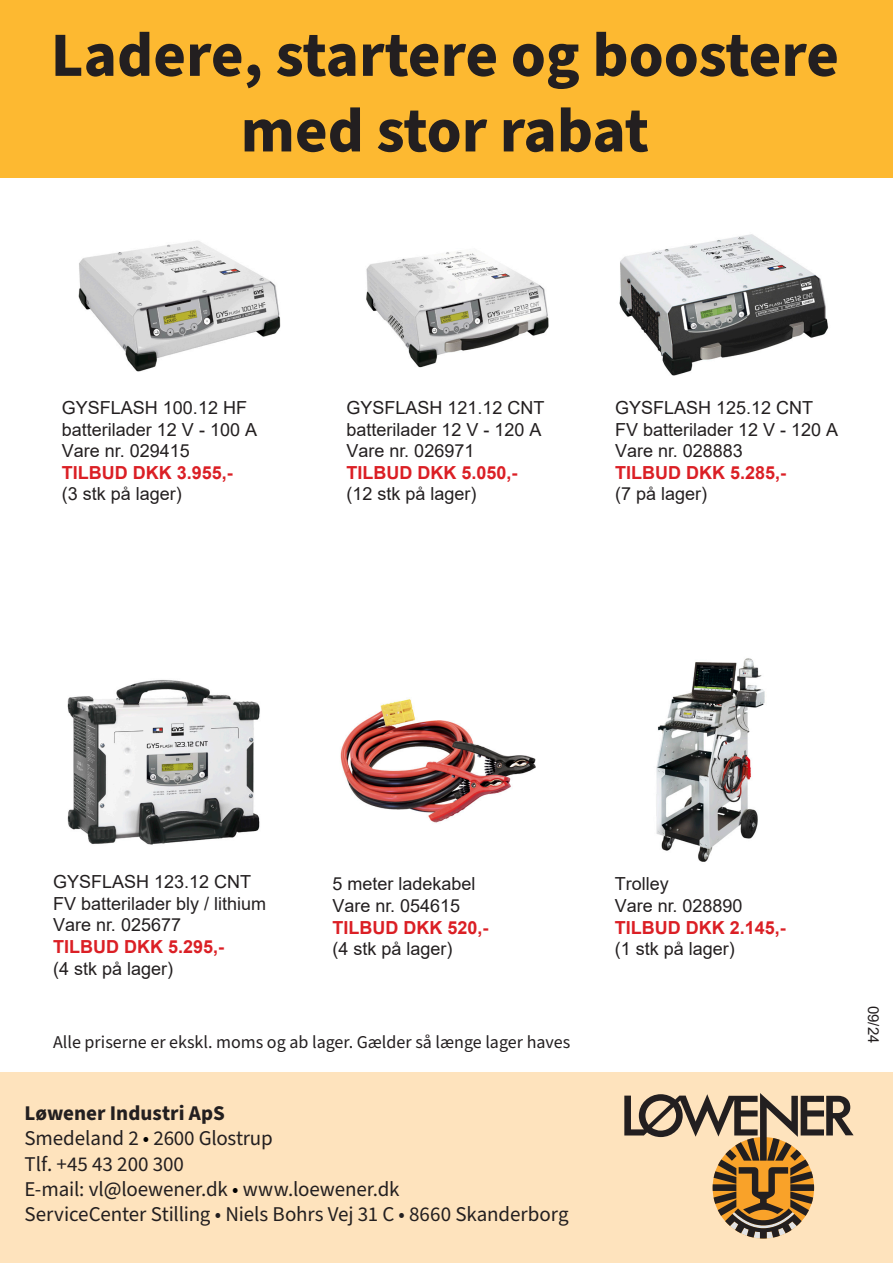
<style>
.page{position:relative;width:893px;height:1263px;background:#fff}
.page>*{position:absolute;margin:0;border:0;box-sizing:border-box;transform-origin:0 0}
.t1{font:700 63px "Source Sans Pro";color:#231f20}
.t2{font:21px/25.2px "Source Sans Pro";letter-spacing:-.005em;color:#231f20}
.t3{font:18px/21.6px "Arial";color:#231f20}
.t4{font:18px "Source Sans Pro";color:#231f20}
.t5{font:15px "Arial";color:#221e1f}
.s1{font-weight:700;color:#db1f25}
.s2{font-weight:700}
.s3{color:#000}
</style>
<div class="page">
<div style="left:0;top:1073px;width:893px;height:190px;background:#fee3bd"></div>
<svg style="left:624px;top:1093px;width:230px;height:146px"></svg>
<div style="left:0;top:0;width:893px;height:177px;background:#fdb931"></div>
<img style="left:78px;top:240px;width:203px;height:132px">
<img style="left:67px;top:680px;width:193px;height:165px">
<img style="left:366px;top:251px;width:183px;height:117px">
<img style="left:340px;top:699px;width:196px;height:124px">
<img style="left:619px;top:234px;width:210px;height:142px">
<img style="left:656px;top:658px;width:109px;height:204px">
<p class="t1" style="left:51px;top:12px;width:790px">Ladere, startere og boostere</p>
<p class="t1" style="left:241px;top:88px;width:410px">med stor rabat</p>
<p class="t3" style="left:62px;top:397px;width:197px">GYSFLASH 100.12 HF batterilader 12 V - 100 A<br>Vare nr. 029415<br><span class="s1">TILBUD DKK 3.955,-<br></span>(3 stk på lager)</p>
<p class="t3" style="left:346px;top:397px;width:200px">GYSFLASH 121.12 CNT batterilader 12 V - 120 A<br>Vare nr. 026971<br><span class="s1">TILBUD DKK 5.050,- </span>(12 stk på lager)</p>
<p class="t3" style="left:615px;top:397px;width:225px">GYSFLASH 125.12 CNT<br>FV batterilader 12 V - 120 A<br>Vare nr. 028883<br><span class="s1">TILBUD DKK 5.285,-<br></span>(7 på lager)</p>
<p class="t3" style="left:53px;top:871px;width:215px">GYSFLASH 123.12 CNT<br>FV batterilader bly / lithium<br>Vare nr. 025677<br><span class="s1">TILBUD DKK 5.295,-<br></span>(4 stk på lager)</p>
<p class="t3" style="left:332px;top:873px;width:158px">5 meter ladekabel<br>Vare nr. 054615<br><span class="s1">TILBUD DKK 520,- </span>(4 stk på lager)</p>
<p class="t4" style="left:53px;top:1029px;width:519px">Alle priserne er ekskl. moms og ab lager. Gælder så længe lager haves</p>
<p class="t2" style="left:24px;top:1101px;width:546px"><span class="s2">Løwener Industri ApS<br></span>Smedeland 2 <span class="s3">•</span> 2600 Glostrup<br>Tlf. +45 43 200 300<br>E-mail: vl@loewener.dk <span class="s3">•</span> www.loewener.dk<br>ServiceCenter Stilling • Niels Bohrs Vej 31 C • 8660 Skanderborg</p>
<p class="t3" style="left:615px;top:873px;width:173px">Trolley<br>Vare nr. 028890<br><span class="s1">TILBUD DKK 2.145,- </span>(1 stk på lager)</p>
<p class="t5" style="left:884px;top:1006px;width:39px;rotate:90deg">09/24</p>
</div>
